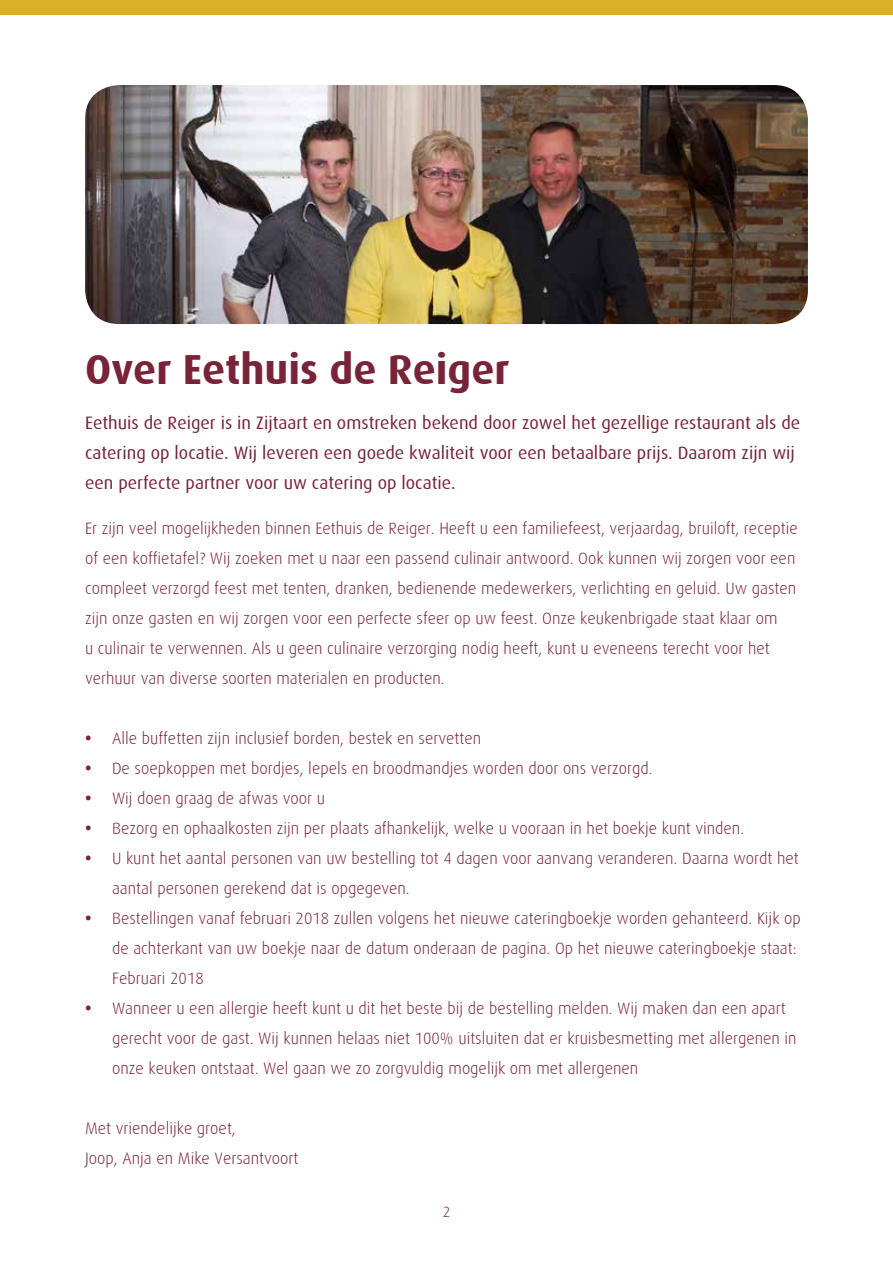
<style>
.page{position:relative;width:893px;height:1263px;background:#fff}
.page>*{position:absolute;margin:0;border:0;box-sizing:border-box;transform-origin:0 0}
.t1{font:700 42px "Dax";color:#782338}
.t2{font:18px/30px "Dax";color:#782338}
.t3{font:300 16.5px/30px "Dax";color:#782338}
.t4{font:300 15px "Dax";color:#782338}
.s1{font-weight:700}
</style>
<div class="page">
<div style="left:0;top:0;width:893px;height:15px;background:#d8b129"></div>
<img style="left:85px;top:85px;width:723px;height:239px">
<h1 class="t1" style="left:85px;top:346px;width:426px">Over Eethuis de Reiger</h1>
<p class="t2" style="left:85px;top:408px;width:717px">Eethuis de Reiger is in Zijtaart en omstreken bekend door zowel het gezellige restaurant als de catering op locatie. Wij leveren een goede kwaliteit voor een betaalbare prijs. Daarom zijn wij een perfecte partner voor uw catering op locatie.</p>
<p class="t3" style="left:85px;top:513px;width:714px">Er zijn veel mogelijkheden binnen Eethuis de Reiger. Heeft u een familiefeest, verjaardag, bruiloft, receptie of een koffietafel? Wij zoeken met u naar een passend culinair antwoord. Ook kunnen wij zorgen voor een compleet verzorgd feest met tenten, dranken, bedienende medewerkers, verlichting en geluid. Uw gasten zijn onze gasten en wij zorgen voor een perfecte sfeer op uw feest. Onze keukenbrigade staat klaar om<br>u culinair te verwennen. Als u geen culinaire verzorging nodig heeft, kunt u eveneens terecht voor het verhuur van diverse soorten materialen en producten.</p>
<p class="t3" style="left:85px;top:723px;width:398px"><span class="s1">•</span> Alle buffetten zijn inclusief borden, bestek en servetten</p>
<p class="t3" style="left:85px;top:753px;width:569px"><span class="s1">•</span> De soepkoppen met bordjes, lepels en broodmandjes worden door ons verzorgd.</p>
<p class="t3" style="left:85px;top:783px;width:242px"><span class="s1">•</span> Wij doen graag de afwas voor u</p>
<p class="t3" style="left:85px;top:813px;width:661px"><span class="s1">•</span> Bezorg en ophaalkosten zijn per plaats afhankelijk, welke u vooraan in het boekje kunt vinden.</p>
<p class="t3" style="left:112px;top:843px;width:688px;text-indent:-27px"><span class="s1">•</span> U kunt het aantal personen van uw bestelling tot 4 dagen voor aanvang veranderen. Daarna wordt het aantal personen gerekend dat is opgegeven.</p>
<p class="t3" style="left:112px;top:903px;width:690px;text-indent:-27px"><span class="s1">•</span> Bestellingen vanaf februari 2018 zullen volgens het nieuwe cateringboekje worden gehanteerd. Kijk op de achterkant van uw boekje naar de datum onderaan de pagina. Op het nieuwe cateringboekje staat:<br>Februari 2018</p>
<p class="t3" style="left:112px;top:993px;width:686px;text-indent:-27px"><span class="s1">•</span> Wanneer u een allergie heeft kunt u dit het beste bij de bestelling melden. Wij maken dan een apart gerecht voor de gast. Wij kunnen helaas niet 100% uitsluiten dat er kruisbesmetting met allergenen in onze keuken ontstaat. Wel gaan we zo zorgvuldig mogelijk om met allergenen</p>
<p class="t3" style="left:85px;top:1113px;width:215px">Met vriendelijke groet,<br>Joop, Anja en Mike Versantvoort</p>
<p class="t4" style="left:443px;top:1204px;width:9px">2</p>
</div>
